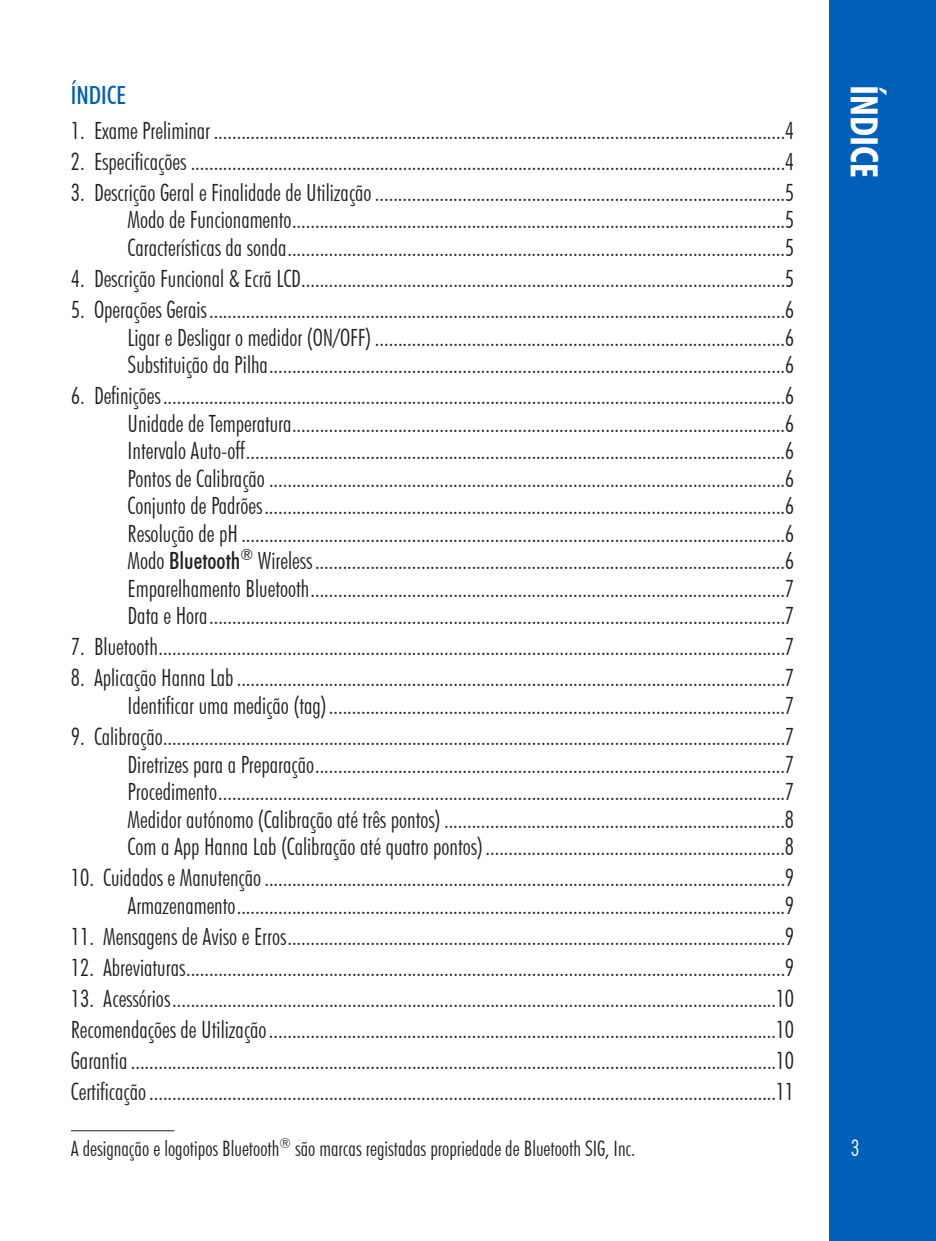
<style>
.page{position:relative;width:936px;height:1241px;background:#fff}
.page>*{position:absolute;margin:0;border:0;box-sizing:border-box;transform-origin:0 0}
.t1{font:700 condensed 37.5px "Futura BT";color:#fff}
.Subtitle_L1B{font:500 condensed 25px "Futura BT";color:#005fb9}
.TOC_Body_L2{font:300 condensed 23.75px "Futura BT";color:#231f20}
.TOC_Body_L1{font:300 condensed 23.75px "Futura BT";color:#231f20}
.t2{font:300 condensed 22.5px "Futura BT";color:#fff}
.Footnote{font:300 condensed 21.25px "Futura BT";color:#231f20}
.s1{font-weight:500}
</style>
<div class="page">
<div style="left:829px;top:0;width:106px;height:1240px;background:#005fb9"></div>
<hr style="left:71px;top:1130px;width:103px;height:1px;background:#231f20">
<p class="Subtitle_L1B" style="left:71px;top:80px;width:57px">ÍNDICE</p>
<p class="TOC_Body_L1" style="left:71px;top:116px;width:724px">1. Exame Preliminar ............................................................................................................................4</p>
<p class="TOC_Body_L1" style="left:71px;top:147px;width:724px">2. Especificações .................................................................................................................................4</p>
<p class="TOC_Body_L1" style="left:71px;top:178px;width:724px">3. Descrição Geral e Finalidade de Utilização.........................................................................................5</p>
<p class="TOC_Body_L2" style="left:128px;top:205px;width:668px">Modo de Funcionamento...........................................................................................................5</p>
<p class="TOC_Body_L2" style="left:128px;top:233px;width:668px">Características da sonda............................................................................................................5</p>
<p class="TOC_Body_L1" style="left:71px;top:264px;width:724px">4. Descrição Funcional &amp; Ecrã LCD.........................................................................................................5</p>
<p class="TOC_Body_L1" style="left:71px;top:295px;width:724px">5. Operações Gerais.............................................................................................................................6</p>
<p class="TOC_Body_L2" style="left:128px;top:322px;width:668px">Ligar e Desligar o medidor (ON/OFF) .........................................................................................6</p>
<p class="TOC_Body_L2" style="left:128px;top:350px;width:668px">Substituição da Pilha................................................................................................................6</p>
<p class="TOC_Body_L1" style="left:71px;top:381px;width:724px">6. Definições.......................................................................................................................................6</p>
<p class="TOC_Body_L2" style="left:128px;top:408px;width:668px">Unidade de Temperatura...........................................................................................................6</p>
<p class="TOC_Body_L2" style="left:128px;top:436px;width:668px">Intervalo Auto-off.....................................................................................................................6</p>
<p class="TOC_Body_L2" style="left:128px;top:463px;width:668px">Pontos de Calibração ................................................................................................................6</p>
<p class="TOC_Body_L2" style="left:128px;top:491px;width:668px">Conjunto de Padrões.................................................................................................................6</p>
<p class="TOC_Body_L2" style="left:128px;top:518px;width:668px">Resolução de pH ......................................................................................................................6</p>
<p class="TOC_Body_L2" style="left:128px;top:546px;width:668px">Modo <span class="s1">Bluetooth</span><sup>®</sup> Wireless......................................................................................................6</p>
<p class="TOC_Body_L2" style="left:128px;top:573px;width:668px">Emparelhamento Bluetooth.......................................................................................................7</p>
<p class="TOC_Body_L2" style="left:128px;top:601px;width:668px">Data e Hora.............................................................................................................................7</p>
<p class="TOC_Body_L1" style="left:71px;top:632px;width:724px">7. Bluetooth........................................................................................................................................7</p>
<p class="TOC_Body_L1" style="left:71px;top:663px;width:724px">8. Aplicação Hanna Lab.......................................................................................................................7</p>
<p class="TOC_Body_L2" style="left:128px;top:691px;width:668px">Identificar uma medição (tag)...................................................................................................7</p>
<p class="TOC_Body_L1" style="left:71px;top:722px;width:724px">9. Calibração.......................................................................................................................................7</p>
<p class="TOC_Body_L2" style="left:128px;top:749px;width:668px">Diretrizes para a Preparação......................................................................................................7</p>
<p class="TOC_Body_L2" style="left:128px;top:777px;width:668px">Procedimento...........................................................................................................................7</p>
<p class="TOC_Body_L2" style="left:128px;top:804px;width:668px">Medidor autónomo (Calibração até três pontos) ..........................................................................8</p>
<p class="TOC_Body_L2" style="left:128px;top:832px;width:668px">Com a App Hanna Lab (Calibração até quatro pontos).................................................................8</p>
<p class="TOC_Body_L1" style="left:71px;top:863px;width:724px">10. Cuidados e Manutenção.................................................................................................................9</p>
<p class="TOC_Body_L2" style="left:128px;top:890px;width:668px">Armazenamento.......................................................................................................................9</p>
<p class="TOC_Body_L1" style="left:71px;top:921px;width:724px">11. Mensagens de Aviso e Erros............................................................................................................9</p>
<p class="TOC_Body_L1" style="left:71px;top:952px;width:724px">12. Abreviaturas..................................................................................................................................9</p>
<p class="TOC_Body_L1" style="left:71px;top:983px;width:724px">13. Acessórios...................................................................................................................................10</p>
<p class="TOC_Body_L1" style="left:71px;top:1014px;width:724px">Recomendações de Utilização..............................................................................................................10</p>
<p class="TOC_Body_L1" style="left:71px;top:1045px;width:724px">Garantia............................................................................................................................................10</p>
<p class="TOC_Body_L1" style="left:71px;top:1076px;width:724px">Certificação........................................................................................................................................11</p>
<p class="Footnote" style="left:71px;top:1135px;width:566px">A designação e logotipos Bluetooth<sup>®</sup> são marcas registadas propriedade de Bluetooth SIG, Inc.</p>
<h1 class="t1" style="left:887px;top:85px;width:95px;rotate:90deg">ÍNDICE</h1>
<p class="t2" style="left:850px;top:1133px;width:10px">3</p>
</div>
